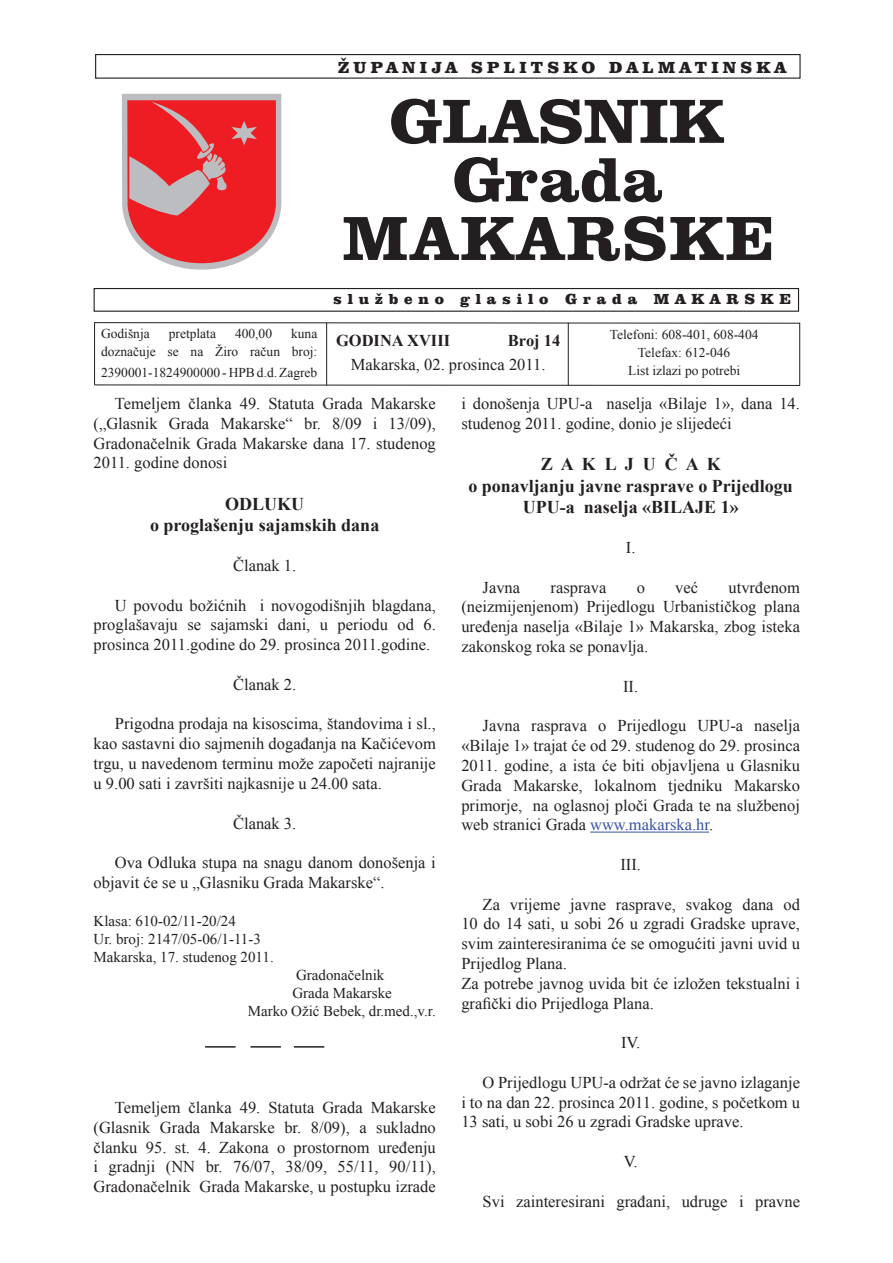
<style>
.page{position:relative;width:893px;height:1263px;background:#fff}
.page>*{position:absolute;margin:0;border:0;box-sizing:border-box;transform-origin:0 0}
.t1{font:700 18px "Times New Roman";color:#231f20}
.t2{font:16.5px/19.8px "Times New Roman";color:#231f20;text-align:justify}
.t3{font:900 16.5px "Clarendon BT";letter-spacing:.26em;color:#231f20}
.t4{font:700 16.5px "Times New Roman";color:#231f20}
.t5{font:15px "Times New Roman";color:#231f20}
.t6{font:900 15px "Clarendon BT";letter-spacing:.39em;color:#231f20}
.t7{font:13.5px "Times New Roman";color:#231f20}
.s1{color:#3853a3}
</style>
<div class="page">
<div style="left:95px;top:54px;width:706px;height:25px;border:1px solid #231f20"></div>
<svg style="left:95px;top:322px;width:706px;height:2px"></svg>
<svg style="left:94px;top:384px;width:707px;height:2px"></svg>
<hr style="left:94px;top:322px;width:1px;height:63px;background:#231f20">
<hr style="left:568px;top:323px;width:1px;height:62px;background:#231f20">
<hr style="left:326px;top:323px;width:1px;height:62px;background:#231f20">
<hr style="left:799px;top:323px;width:1px;height:62px;background:#231f20">
<div style="left:94px;top:288px;width:705px;height:24px;border:1px solid #231f20"></div>
<svg style="left:391px;top:99px;width:333px;height:45px"></svg>
<svg style="left:454px;top:157px;width:208px;height:45px"></svg>
<svg style="left:344px;top:216px;width:427px;height:45px"></svg>
<svg style="left:122px;top:94px;width:159px;height:196px"></svg>
<hr style="left:205px;top:1046px;width:31px;height:1px;background:#231f20">
<hr style="left:294px;top:1046px;width:30px;height:1px;background:#231f20">
<hr style="left:250px;top:1046px;width:31px;height:1px;background:#231f20">
<hr style="left:590px;top:832px;width:119px;height:1px;background:#3853a3">
<p class="t3" style="left:338px;top:58px;width:450px">ŽUPANIJA SPLITSKO DALMATINSKA</p>
<p class="t6" style="left:333px;top:289px;width:459px">službeno glasilo Grada MAKARSKE</p>
<p class="t7" style="left:610px;top:325px;width:150px">Telefoni: 608-401, 608-404</p>
<p class="t7" style="left:638px;top:343px;width:94px">Telefax: 612-046</p>
<p class="t7" style="left:628px;top:361px;width:114px">List izlazi po potrebi</p>
<p class="t7" style="left:101px;top:324px;width:50px">Godišnja</p>
<p class="t7" style="left:169px;top:324px;width:49px">pretplata</p>
<p class="t7" style="left:235px;top:324px;width:39px">400,00</p>
<p class="t7" style="left:291px;top:324px;width:28px">kuna</p>
<p class="t7" style="left:101px;top:342px;width:218px">doznačuje se na Žiro račun broj:</p>
<p class="t7" style="left:101px;top:363px;width:218px">2390001-1824900000 - HPB d.d. Zagreb</p>
<p class="t2" style="left:94px;top:393px;width:344px;text-indent:21px">Temeljem članka 49. Statuta Grada Makarske („Glasnik Grada Makarske“ br. 8/09 i 13/09), Gradonačelnik Grada Makarske dana 17. studenog 2011. godine donosi</p>
<p class="t1" style="left:225px;top:491px;width:81px">ODLUKU</p>
<p class="t1" style="left:150px;top:513px;width:231px">o proglašenju sajamskih dana</p>
<p class="t2" style="left:233px;top:555px;width:65px">Članak 1.</p>
<p class="t2" style="left:94px;top:595px;width:344px;text-indent:21px">U povodu božićnih i novogodišnjih blagdana, proglašavaju se sajamski dani, u periodu od 6. prosinca 2011.godine do 29. prosinca 2011.godine.</p>
<p class="t2" style="left:233px;top:674px;width:65px">Članak 2.</p>
<p class="t2" style="left:94px;top:714px;width:344px;text-indent:21px">Prigodna prodaja na kisoscima, štandovima i sl., kao sastavni dio sajmenih događanja na Kačićevom trgu, u navedenom terminu može započeti najranije u 9.00 sati i završiti najkasnije u 24.00 sata.</p>
<p class="t2" style="left:233px;top:813px;width:65px">Članak 3.</p>
<p class="t2" style="left:94px;top:852px;width:344px;text-indent:21px">Ova Odluka stupa na snagu danom donošenja i objavit će se u „Glasniku Grada Makarske“.</p>
<p class="t5" style="left:94px;top:910px;width:144px">Klasa: 610-02/11-20/24</p>
<p class="t5" style="left:94px;top:928px;width:169px">Ur. broj: 2147/05-06/1-11-3</p>
<p class="t5" style="left:94px;top:946px;width:182px">Makarska, 17. studenog 2011.</p>
<p class="t5" style="left:296px;top:964px;width:90px">Gradonačelnik</p>
<p class="t5" style="left:292px;top:982px;width:101px">Grada Makarske</p>
<p class="t5" style="left:248px;top:1000px;width:190px">Marko Ožić Bebek, dr.med.,v.r.</p>
<p class="t4" style="left:336px;top:329px;width:116px">GODINA XVIII</p>
<p class="t4" style="left:508px;top:329px;width:54px">Broj 14</p>
<p class="t2" style="left:351px;top:354px;width:196px">Makarska, 02. prosinca 2011.</p>
<p class="t2" style="left:461px;top:393px;width:340px">i donošenja UPU-a naselja «Bilaje 1», dana 14. studenog 2011. godine, donio je slijedeći</p>
<p class="t1" style="left:541px;top:452px;width:182px">Z A K L J U Č A K</p>
<p class="t1" style="left:468px;top:473px;width:326px">o ponavljanju javne rasprave o Prijedlogu</p>
<p class="t1" style="left:523px;top:495px;width:217px">UPU-a naselja «BILAJE 1»</p>
<p class="t2" style="left:626px;top:537px;width:11px">I.</p>
<p class="t2" style="left:483px;top:577px;width:39px">Javna</p>
<p class="t2" style="left:550px;top:577px;width:57px">rasprava</p>
<p class="t2" style="left:637px;top:577px;width:10px">o</p>
<p class="t2" style="left:675px;top:577px;width:24px">već</p>
<p class="t2" style="left:461px;top:577px;width:340px;text-indent:267px">utvrđenom (neizmijenjenom) Prijedlogu Urbanističkog plana uređenja naselja «Bilaje 1» Makarska, zbog isteka zakonskog roka se ponavlja.</p>
<p class="t2" style="left:623px;top:676px;width:17px">II.</p>
<p class="t2" style="left:461px;top:716px;width:340px;text-indent:21px">Javna rasprava o Prijedlogu UPU-a naselja «Bilaje 1» trajat će od 29. studenog do 29. prosinca 2011. godine, a ista će biti objavljena u Glasniku Grada Makarske, lokalnom tjedniku Makarsko primorje, na oglasnoj ploči Grada te na službenoj web stranici Grada <span class="s1">www.makarska.hr</span>.</p>
<p class="t2" style="left:620px;top:854px;width:22px">III.</p>
<p class="t2" style="left:461px;top:894px;width:340px;text-indent:21px">Za vrijeme javne rasprave, svakog dana od 10 do 14 sati, u sobi 26 u zgradi Gradske uprave, svim zainteresiranima će se omogućiti javni uvid u Prijedlog Plana.</p>
<p class="t2" style="left:461px;top:973px;width:340px">Za potrebe javnog uvida bit će izložen tekstualni i grafički dio Prijedloga Plana.</p>
<p class="t2" style="left:621px;top:1032px;width:21px">IV.</p>
<p class="t2" style="left:461px;top:1072px;width:340px;text-indent:21px">O Prijedlogu UPU-a održat će se javno izlaganje i to na dan 22. prosinca 2011. godine, s početkom u 13 sati, u sobi 26 u zgradi Gradske uprave.</p>
<p class="t2" style="left:624px;top:1151px;width:15px">V.</p>
<p class="t2" style="left:483px;top:1191px;width:319px">Svi zainteresirani građani, udruge i pravne</p>
<p class="t2" style="left:94px;top:1097px;width:344px;text-indent:21px">Temeljem članka 49. Statuta Grada Makarske (Glasnik Grada Makarske br. 8/09), a sukladno članku 95. st. 4. Zakona o prostornom uređenju i gradnji (NN br. 76/07, 38/09, 55/11, 90/11), Gradonačelnik Grada Makarske, u postupku izrade</p>
</div>
